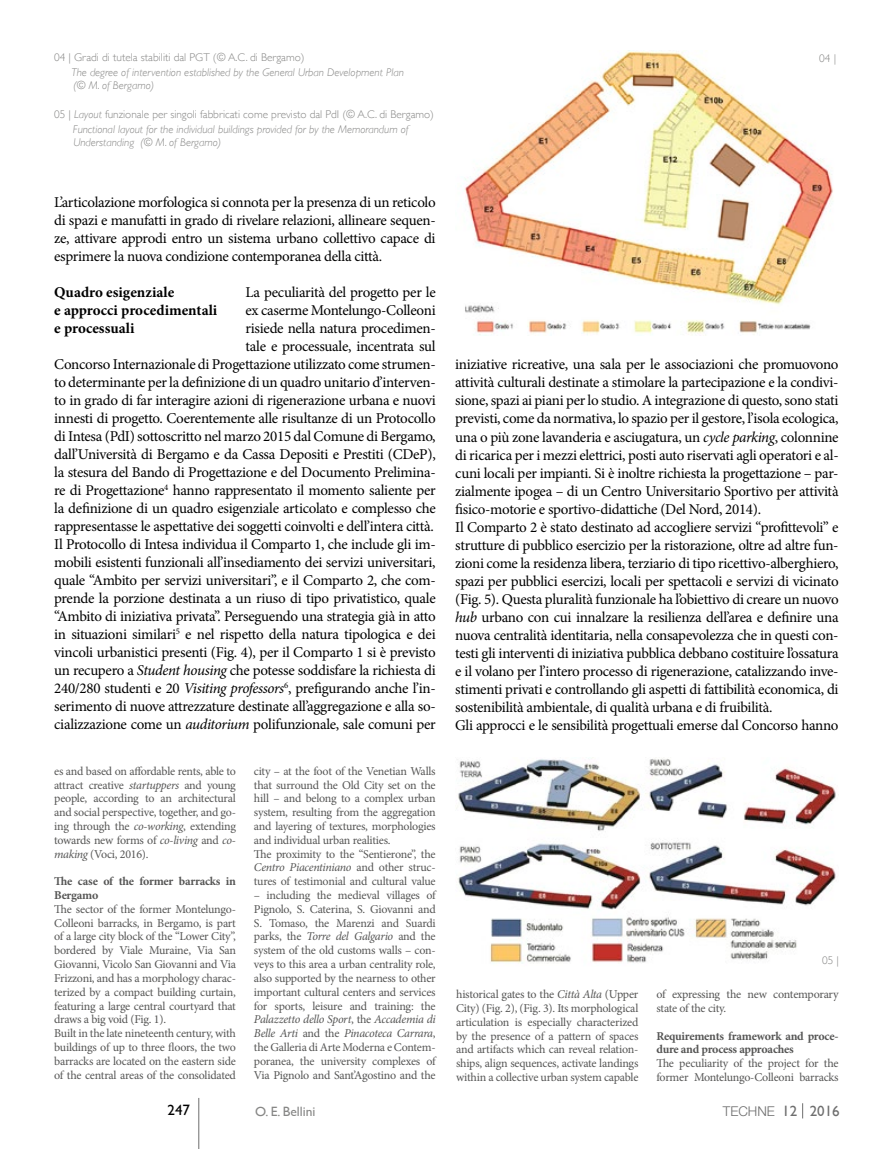
<style>
.page{position:relative;width:893px;height:1149px;background:#fff}
.page>*{position:absolute;margin:0;border:0;box-sizing:border-box;transform-origin:0 0}
.t1{font:15px/18px "Minion Pro";letter-spacing:-.02em;color:#000;text-align:justify}
.t2{font:700 15px/18px "Minion Pro";color:#000}
.t3{font:15px "Gill Sans";color:#000}
.t4{font:300 13.5px "Helvetica Neue";color:#6e6e6e}
.t5{font:13.5px "Gill Sans";color:#878786}
.t6{font:12px/13.8px "Minion Pro";letter-spacing:-.02em;color:#565655}
.t7{font:700 12px/13.8px "Minion Pro";letter-spacing:-.02em;color:#565655}
.t8{font:italic 300 11.25px/14.9px "Gill Sans";color:#878786;text-align:center}
.t9{font:300 11.25px "Gill Sans";color:#878786}
.s1{font-style:normal}
.s2{font-style:italic}
.s3{font-family:"Gill Sans";font-weight:400;font-size:15px}
</style>
<div class="page">
<svg style="left:802px;top:1103px;width:1px;height:15px"></svg>
<hr style="left:198px;top:1097px;width:1px;height:51px;background:#6e6e6e">
<img style="left:464px;top:50px;width:369px;height:286px">
<img style="left:456px;top:757px;width:380px;height:206px">
<p class="t9" style="left:54px;top:49px;width:252px">04 | Gradi di tutela stabiliti dal PGT (© A.C. di Bergamo)</p>
<p class="t8" style="left:72px;top:66px;width:334px;line-height:12.8px;text-align:left">The degree of intervention established by the General Urban Development Plan (© M. of Bergamo)</p>
<p class="t8" style="left:54px;top:107px;width:381px"><span class="s1">05 |</span> Layout <span class="s1">funzionale per singoli fabbricati come previsto dal PdI (© A.C. di Bergamo)<br></span>Functional layout for the individual buildings provided for by the Memorandum of</p>
<p class="t8" style="left:73px;top:135px;width:149px">Understanding (© M. of Bergamo)</p>
<p class="t9" style="left:819px;top:50px;width:18px">04 |</p>
<p class="t1" style="left:54px;top:193px;width:383px">L’articolazione morfologica si connota per la presenza di un reticolo di spazi e manufatti in grado di rivelare relazioni, allineare sequen&shy;ze, attivare approdi entro un sistema urbano collettivo capace di esprimere la nuova condizione contemporanea della città.</p>
<p class="t1" style="left:54px;top:283px;width:383px;text-align:right">La peculiarità del progetto per le<br>ex caserme Montelungo-Colleoni<br>risiede nella natura procedimen-<br>tale e processuale, incentrata sul<br>Concorso Internazionale di Progettazione utilizzato come strumen&shy;to determinante per la definizione di un quadro unitario d’interven&shy;to in grado di far interagire azioni di rigenerazione urbana e nuovi innesti di progetto. Coerentemente alle risultanze di un Protocollo di Intesa (PdI) sottoscritto nel marzo 2015 dal Comune di Bergamo, dall’Università di Bergamo e da Cassa Depositi e Prestiti (CDeP), la stesura del Bando di Progettazione e del Documento Prelimina&shy;re di Progettazione<sup>4</sup> hanno rappresentato il momento saliente per la definizione di un quadro esigenziale articolato e complesso che rappresentasse le aspettative dei soggetti coinvolti e dell’intera città.<br>Il Protocollo di Intesa individua il Comparto 1, che include gli im&shy;mobili esistenti funzionali all’insediamento dei servizi universitari, quale “Ambito per servizi universitari”, e il Comparto 2, che com&shy;prende la porzione destinata a un riuso di tipo privatistico, quale “Ambito di iniziativa privata”. Perseguendo una strategia già in atto in situazioni similari<sup>5</sup> e nel rispetto della natura tipologica e dei vincoli urbanistici presenti (Fig. 4), per il Comparto 1 si è previsto un recupero a <span class="s2">Student housing</span> che potesse soddisfare la richiesta di 240/280 studenti e 20 <span class="s2">Visiting professors</span><sup>6</sup>, prefigurando anche l’in&shy;serimento di nuove attrezzature destinate all’aggregazione e alla so&shy;cializzazione come un <span class="s2">auditorium</span> polifunzionale, sale comuni per</p>
<p class="t2" style="left:54px;top:283px;width:165px">Quadro esigenziale<br>e approcci procedimentali e processuali</p>
<p class="t6" style="left:54px;top:763px;width:183px;text-align:justify">es and based on affordable rents, able to attract creative <span class="s2">startuppers</span> and young people, according to an architectural and social perspective, together, and go&shy;ing through the <span class="s2">co-working</span>, extending towards new forms of <span class="s2">co-living</span> and <span class="s2">co&shy;making</span> (Voci, 2016).</p>
<p class="t7" style="left:54px;top:874px;width:183px">The case of the former barracks in<br>Bergamo</p>
<p class="t6" style="left:54px;top:901px;width:183px">The sector of the former Montelungo-Colleoni barracks, in Bergamo, is part of a large city block of the “Lower City”, bordered by Viale Muraine, Via San Giovanni, Vicolo San Giovanni and Via Frizzoni, and has a morphology charac&shy;terized by a compact building curtain, featuring a large central courtyard that draws a big void (Fig. 1).<br>Built in the late nineteenth century, with buildings of up to three floors, the two barracks are located on the eastern side of the central areas of the consolidated</p>
<p class="t6" style="left:254px;top:763px;width:183px">city – at the foot of the Venetian Walls that surround the Old City set on the hill – and belong to a complex urban system, resulting from the aggregation and layering of textures, morphologies and individual urban realities.<br>The proximity to the “Sentierone”, the <span class="s2">Centro Piacentiniano</span> and other struc&shy;tures of testimonial and cultural value</p>
<p class="t6" style="left:254px;top:888px;width:183px;text-align:justify">– including the medieval villages of Pignolo, S. Caterina, S. Giovanni and S. Tomaso, the Marenzi and Suardi parks, the <span class="s2">Torre del Galgario</span> and the system of the old customs walls – con&shy;veys to this area a urban centrality role, also supported by the nearness to other important cultural centers and services for sports, leisure and training: the <span class="s2">Palazzetto dello Sport</span>, the <span class="s2">Accademia di Belle Arti</span> and the <span class="s2">Pinacoteca Carrara</span>, the Galleria di Arte Moderna e Contem&shy;poranea, the university complexes of Via Pignolo and Sant’Agostino and the</p>
<p class="t1" style="left:455px;top:355px;width:385px;text-align:left">iniziative ricreative, una sala per le associazioni che promuovono attività culturali destinate a stimolare la partecipazione e la condivi&shy;sione, spazi ai piani per lo studio. A integrazione di questo, sono stati previsti, come da normativa, lo spazio per il gestore, l’isola ecologica, una o più zone lavanderia e asciugatura, un <span class="s2">cycle parking</span>, colonnine di ricarica per i mezzi elettrici, posti auto riservati agli operatori e al&shy;cuni locali per impianti. Si è inoltre richiesta la progettazione – par&shy;zialmente ipogea – di un Centro Universitario Sportivo per attività fisico-motorie e sportivo-didattiche (Del Nord, 2014).<br>Il Comparto 2 è stato destinato ad accogliere servizi “profittevoli” e strutture di pubblico esercizio per la ristorazione, oltre ad altre fun&shy;zioni come la residenza libera, terziario di tipo ricettivo-alberghiero, spazi per pubblici esercizi, locali per spettacoli e servizi di vicinato (Fig. 5). Questa pluralità funzionale ha l’obiettivo di creare un nuovo <span class="s2">hub</span> urbano con cui innalzare la resilienza dell’area e definire una nuova centralità identitaria, nella consapevolezza che in questi con&shy;testi gli interventi di iniziativa pubblica debbano costituire l’ossatura e il volano per l’intero processo di rigenerazione, catalizzando inve&shy;stimenti privati e controllando gli aspetti di fattibilità economica, di sostenibilità ambientale, di qualità urbana e di fruibilità.<br>Gli approcci e le sensibilità progettuali emerse dal Concorso hanno</p>
<p class="t9" style="left:822px;top:951px;width:18px">05 |</p>
<p class="t6" style="left:456px;top:987px;width:184px;text-align:justify">historical gates to the <span class="s2">Città Alta</span> (Upper City) (Fig. 2), (Fig. 3). Its morphological articulation is especially characterized by the presence of a pattern of spaces and artifacts which can reveal relation&shy;ships, align sequences, activate landings within a collective urban system capable</p>
<p class="t6" style="left:656px;top:987px;width:184px">of expressing the new contemporary state of the city.</p>
<p class="t7" style="left:656px;top:1028px;width:184px">Requirements framework and proce&shy;dure and process approaches</p>
<p class="t6" style="left:656px;top:1056px;width:184px">The peculiarity of the project for the former Montelungo-Colleoni barracks</p>
<p class="t3" style="left:168px;top:1100px;width:24px">247</p>
<p class="t5" style="left:255px;top:1102px;width:62px">O. E. Bellini</p>
<p class="t4" style="left:723px;top:1102px;width:118px">TECHNE <span class="s3">12 2016</span></p>
</div>
